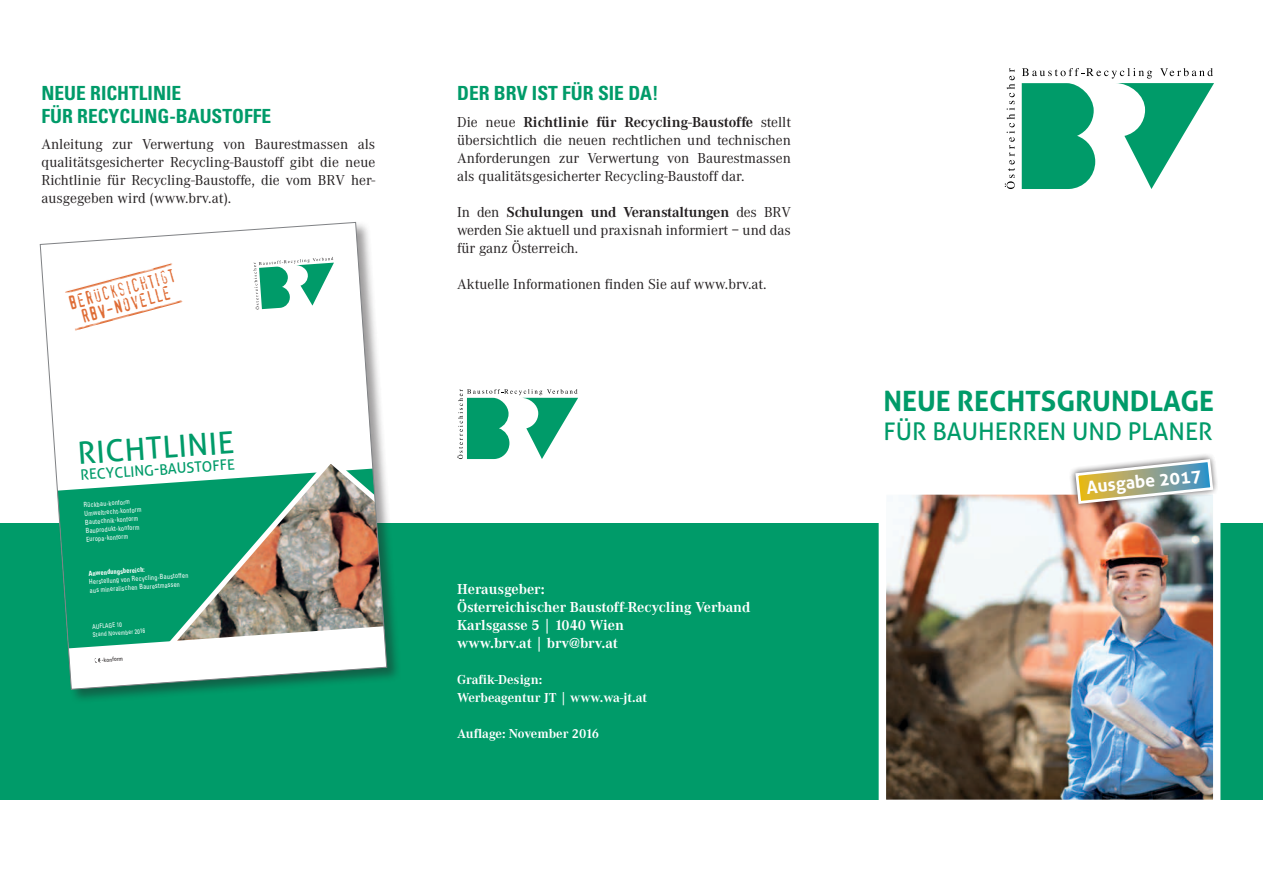
<style>
.page{position:relative;width:1263px;height:893px;background:#fff}
.page>*{position:absolute;margin:0;border:0;box-sizing:border-box;transform-origin:0 0}
.t1{font:30.45px "Aller";color:#009b69}
.t2{font:700 28.05px "Aller";color:#009b69}
.t3{font:24.3px "Aller";color:#009b69}
.t4{font:700 condensed 19.5px/22.5px "Univers";color:#009b69}
.t5{font:18.15px/16px "Confidential";color:#df6d36;text-align:center;scale:.9 1}
.t6{font:700 17.7px "Aller";color:#fff}
.t7{font:15px/18px "Corporate A";color:#231f20;text-align:justify}
.t8{font:700 15px/18px "Corporate A";color:#fff}
.t9{font:14.4px "Aller";color:#009b69}
.t10{font:700 13.5px/18px "Corporate A";color:#fff}
.t11{font:condensed 6.9px/8.6px "Univers";color:#fff;scale:.9 1}
.t12{font:700 condensed 6.9px "Univers";color:#fff;scale:.9 1}
.t13{font:condensed 6.45px/8.1px "Univers";color:#fff;scale:.9 1}
.t14{font:condensed 5.85px "Univers";color:#231f20}
.s1{font-size:6.45px}
.s2{font-weight:700}
</style>
<div class="page">
<svg style="left:1005px;top:68px;width:10px;height:121px"></svg>
<svg style="left:1022px;top:68px;width:192px;height:121px"></svg>
<div style="left:0;top:523px;width:1263px;height:277px;background:#009b69"></div>
<img style="left:887px;top:495px;width:325px;height:304px">
<div style="left:879px;top:487px;width:341px;height:320px;border:7px solid #fff"></div>
<svg style="left:457px;top:389px;width:121px;height:70px"></svg>
<div style="left:39px;top:221px;width:362px;height:483px;background:#231f20;opacity:.45"></div>
<svg style="left:40px;top:222px;width:347px;height:468px"></svg>
<img style="left:1068px;top:454px;width:152px;height:58px">
<h3 class="t4" style="left:41px;top:82px;width:231px">NEUE RICHTLINIE<br>FÜR RECYCLING-BAUSTOFFE</h3>
<p class="t7" style="left:41px;top:136px;width:335px">Anleitung zur Verwertung von Baurestmassen als qualitätsgesicherter Recycling-Baustoff gibt die neue Richtlinie für Recycling-Baustoffe, die vom BRV her&shy;ausgegeben wird (www.brv.at).</p>
<p class="t5" style="left:67px;top:296px;width:123px;rotate:-15deg">Berücksichtigt<br>RBV-Novelle</p>
<h1 class="t1" style="left:76px;top:435px;width:158px;rotate:-4deg">RICHTLINIE</h1>
<p class="t9" style="left:80px;top:466px;width:156px;rotate:-4deg">RECYCLING-BAUSTOFFE</p>
<p class="t11" style="left:83px;top:500px;width:65px;rotate:-4deg">Rückbau-konform<br>Umweltrecht-konform<br>Bautechnik-konform<br>Bauprodukt-konform<br>Europa-konform</p>
<p class="t12" style="left:88px;top:569px;width:64px;rotate:-4deg">ANWENDUNGSBEREICH:</p>
<p class="t11" style="left:89px;top:577px;width:112px;rotate:-4deg">Herstellung von Recycling-Baustoffen aus mineralischen Baurestmassen</p>
<p class="t13" style="left:92px;top:622px;width:60px;rotate:-4deg">AUflAgE 10<br>Stand November 2016</p>
<p class="t14" style="left:101px;top:656px;width:23px;rotate:-4deg"><span class="s1">-</span>konform</p>
<h3 class="t4" style="left:457px;top:82px;width:203px">DER BRV IST FÜR SIE DA!</h3>
<p class="t7" style="left:457px;top:113px;width:335px">Die neue <span class="s2">Richtlinie für Recycling-Baustoffe</span> stellt übersichtlich die neuen rechtlichen und technischen Anforderungen zur Verwertung von Baurestmassen als qualitätsgesicherter Recycling-Baustoff dar.</p>
<p class="t7" style="left:457px;top:203px;width:335px">In den <span class="s2">Schulungen und Veranstaltungen</span> des BRV werden Sie aktuell und praxisnah informiert – und das für ganz Österreich.</p>
<p class="t7" style="left:457px;top:275px;width:311px">Aktuelle Informationen finden Sie auf www.brv.at.</p>
<p class="t8" style="left:457px;top:580px;width:295px">Herausgeber:<br>Österreichischer Baustoff-Recycling Verband<br>Karlsgasse 5 | 1040 Wien<br>www.brv.at | brv@brv.at</p>
<p class="t10" style="left:457px;top:670px;width:191px">Grafik-Design:<br>Werbeagentur JT | www.wa-jt.at</p>
<p class="t10" style="left:457px;top:724px;width:144px">Auflage: November 2016</p>
<h2 class="t2" style="left:883px;top:384px;width:332px">NEUE RECHTSGRUNDLAGE</h2>
<h3 class="t3" style="left:883px;top:416px;width:331px">FÜR BAUHERREN UND PLANER</h3>
<p class="t6" style="left:1085px;top:476px;width:117px;rotate:-6deg">AUSGABE 2017</p>
</div>
